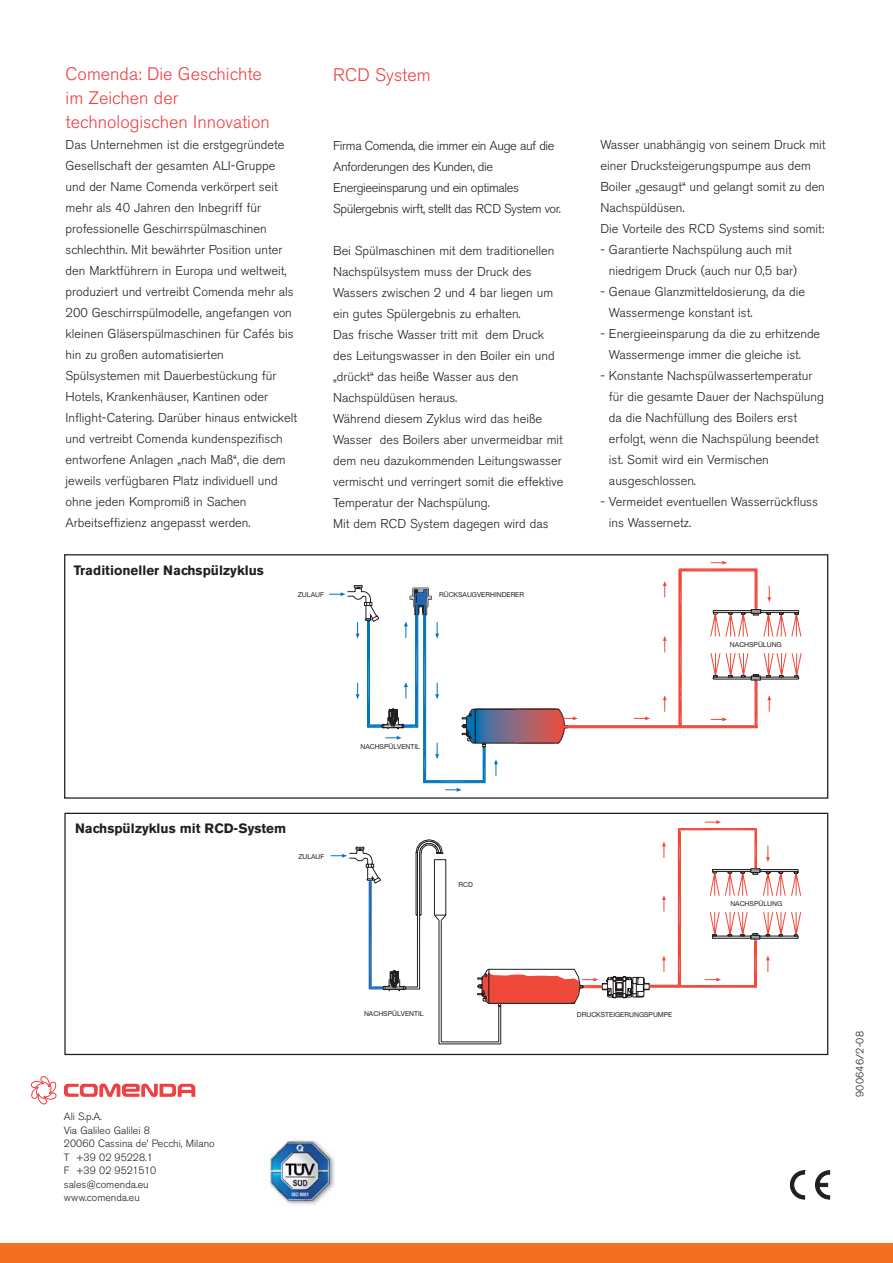
<style>
.page{position:relative;width:893px;height:1263px;background:#fff}
.page>*{position:absolute;margin:0;border:0;box-sizing:border-box;transform-origin:0 0}
.t1{font:300 18px/24px "Akzidenz Grotesk BE";color:#ef4044}
.t2{font:700 13.5px "Akzidenz Grotesk BE";color:#231f20}
.t3{font:300 12.75px/21px "Akzidenz Grotesk BE";color:#231f20}
.t4{font:300 12.75px/21px "Akzidenz Grotesk BE";letter-spacing:-.03em;color:#231f20}
.t5{font:300 10.5px/13.5px "Akzidenz Grotesk BE";color:#231f20}
.t6{font:300 10.5px "Akzidenz Grotesk BE";letter-spacing:.03em;color:#231f20}
.t7{font:6.9px "Helvetica Neue";color:#231f20}
</style>
<div class="page">
<svg style="left:331px;top:820px;width:470px;height:224px"></svg>
<div style="left:64px;top:813px;width:764px;height:242px;border:1px solid #231f20"></div>
<hr style="left:423px;top:615px;width:1px;height:168px;background:#0075be">
<hr style="left:424px;top:782px;width:61px;height:1px;background:#0075be">
<hr style="left:485px;top:748px;width:1px;height:35px;background:#0075be">
<svg style="left:445px;top:788px;width:16px;height:4px"></svg>
<svg style="left:329px;top:561px;width:473px;height:221px"></svg>
<div style="left:64px;top:554px;width:764px;height:245px;border:1px solid #231f20"></div>
<div style="left:0;top:1243px;width:893px;height:20px;background:#f36f21"></div>
<svg style="left:31px;top:1076px;width:164px;height:29px"></svg>
<img style="left:268px;top:1139px;width:67px;height:67px">
<svg style="left:790px;top:1171px;width:15px;height:28px"></svg>
<svg style="left:815px;top:1171px;width:15px;height:28px"></svg>
<h1 class="t1" style="left:66px;top:64px;width:206px">Comenda: Die Geschichte im Zeichen der technologischen Innovation</h1>
<p class="t3" style="left:66px;top:136px;width:233px">Das Unternehmen ist die erstgegründete Gesellschaft der gesamten ALI-Gruppe und der Name Comenda verkörpert seit mehr als 40 Jahren den Inbegriff für professionelle Geschirrspülmaschinen schlechthin. Mit bewährter Position unter den Marktführern in Europa und weltweit, produziert und vertreibt Comenda mehr als 200 Geschirrspülmodelle, angefangen von kleinen Gläserspülmaschinen für Cafés bis hin zu großen automatisierten Spülsystemen mit Dauerbestückung für Hotels, Krankenhäuser, Kantinen oder Inflight-Catering. Darüber hinaus entwickelt und vertreibt Comenda kundenspezifisch entworfene Anlagen „nach Maß“, die dem jeweils verfügbaren Platz individuell und ohne jeden Kompromiß in Sachen Arbeitseffizienz angepasst werden.</p>
<p class="t2" style="left:74px;top:565px;width:192px">Traditioneller Nachspülzyklus</p>
<h1 class="t1" style="left:333px;top:64px;width:99px">RCD System</h1>
<p class="t4" style="left:333px;top:136px;width:229px">Firma Comenda, die immer ein Auge auf die Anforderungen des Kunden, die Energieeinsparung und ein optimales Spülergebnis wirft, stellt das RCD System vor.</p>
<p class="t3" style="left:333px;top:241px;width:232px">Bei Spülmaschinen mit dem traditionellen Nachspülsystem muss der Druck des Wassers zwischen 2 und 4 bar liegen um ein gutes Spülergebnis zu erhalten.<br>Das frische Wasser tritt mit dem Druck des Leitungswasser in den Boiler ein und „drückt“ das heiße Wasser aus den Nachspüldüsen heraus.<br>Während diesem Zyklus wird das heiße Wasser des Boilers aber unvermeidbar mit dem neu dazukommenden Leitungswasser vermischt und verringert somit die effektive Temperatur der Nachspülung.<br>Mit dem RCD System dagegen wird das</p>
<p class="t7" style="left:298px;top:592px;width:28px">ZULAUF</p>
<p class="t7" style="left:439px;top:592px;width:87px">RÜCKSAUGVERHINDERER</p>
<p class="t3" style="left:600px;top:136px;width:227px">Wasser unabhängig von seinem Druck mit einer Drucksteigerungspumpe aus dem Boiler „gesaugt“ und gelangt somit zu den Nachspüldüsen.<br>Die Vorteile des RCD Systems sind somit:</p>
<p class="t3" style="left:609px;top:241px;width:190px;text-indent:-9px">- Garantierte Nachspülung auch mit niedrigem Druck (auch nur 0,5 bar)</p>
<p class="t3" style="left:609px;top:283px;width:197px;text-indent:-9px">- Genaue Glanzmitteldosierung, da die<br>Wassermenge konstant ist.</p>
<p class="t3" style="left:609px;top:325px;width:213px;text-indent:-9px">- Energieeinsparung da die zu erhitzende<br>Wassermenge immer die gleiche ist.</p>
<p class="t3" style="left:609px;top:367px;width:217px;text-indent:-9px">- Konstante Nachspülwassertemperatur für die gesamte Dauer der Nachspülung da die Nachfüllung des Boilers erst erfolgt, wenn die Nachspülung beendet ist. Somit wird ein Vermischen ausgeschlossen.</p>
<p class="t3" style="left:609px;top:493px;width:211px;text-indent:-9px">- Vermeidet eventuellen Wasserrückfluss ins Wassernetz.</p>
<p class="t7" style="left:730px;top:642px;width:53px">NACHSPÜLUNG</p>
<p class="t2" style="left:75px;top:824px;width:213px">Nachspülzyklus mit RCD-System</p>
<p class="t7" style="left:298px;top:854px;width:28px">ZULAUF</p>
<p class="t7" style="left:360px;top:744px;width:61px">NACHSPÜLVENTIL</p>
<p class="t7" style="left:458px;top:882px;width:16px">RCD</p>
<p class="t7" style="left:730px;top:901px;width:53px">NACHSPÜLUNG</p>
<p class="t5" style="left:64px;top:1111px;width:152px">Ali S.p.A.<br>Via Galileo Galilei 8<br>20060 Cassina de’ Pecchi, Milano<br>T +39 02 95228.1<br>F +39 02 9521510 sales@comenda.eu www.comenda.eu</p>
<p class="t7" style="left:364px;top:1011px;width:61px">NACHSPÜLVENTIL</p>
<p class="t7" style="left:577px;top:1012px;width:97px">DRUCKSTEIGERUNGSPUMPE</p>
<p class="t6" style="left:856px;top:1097px;width:67px;rotate:-90deg">900646/2-08</p>
</div>
